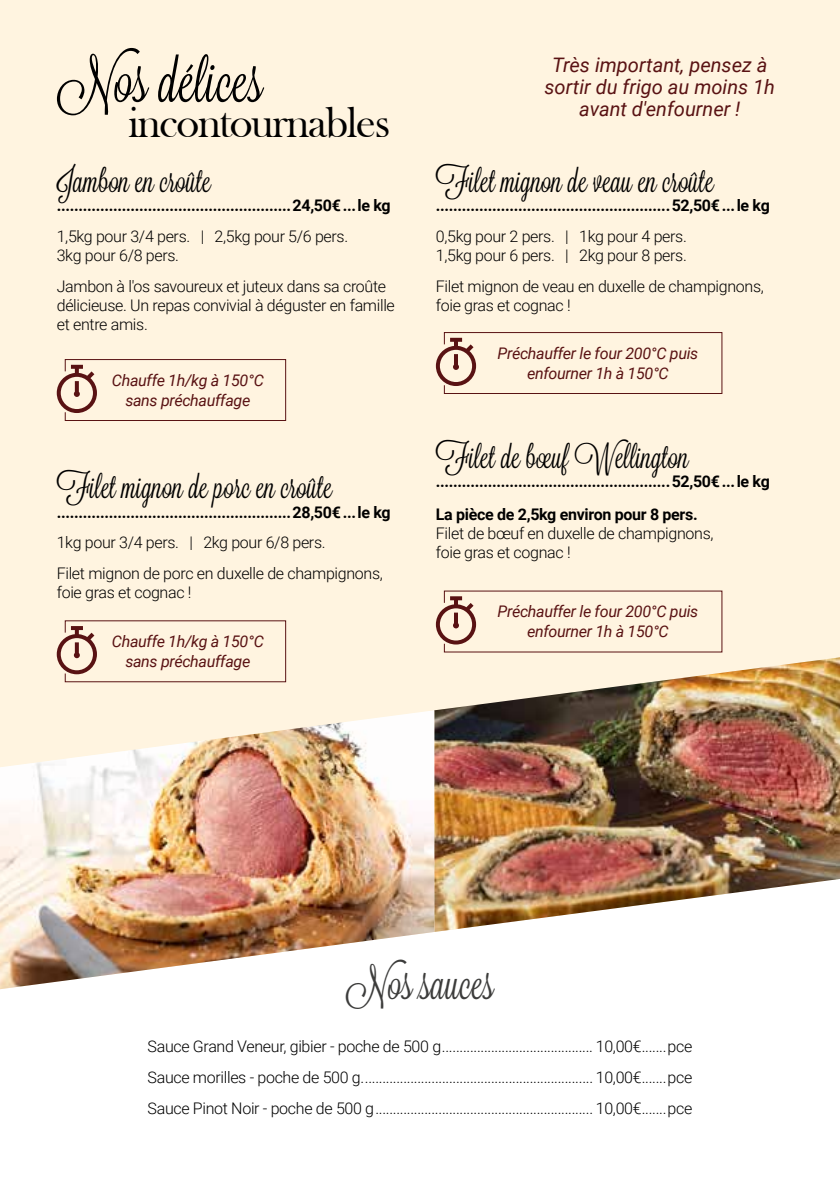
<style>
.page{position:relative;width:840px;height:1191px;background:#fff}
.page>*{position:absolute;margin:0;border:0;box-sizing:border-box;transform-origin:0 0}
.t1{font:60px "Lavanderia";color:#000}
.t2{font:44px "Bask Old Face";letter-spacing:-.03em;color:#000}
.t3{font:44px "Lavanderia";color:#3c3c3b}
.t4{font:32px "Lavanderia";color:#000}
.t5{font:italic 20px/22px "Roboto";color:#591213;text-align:center}
.t6{font:300 16px/19.2px "Roboto";letter-spacing:-.02em;color:#000}
.t7{font:700 16px/32.2px "Roboto";letter-spacing:-.02em;color:#000}
.t8{font:italic 16px/20px "Roboto";letter-spacing:-.02em;color:#591213;text-align:center}
</style>
<div class="page">
<div style="left:0;top:0;width:839px;height:710px;background:#fff4e0"></div>
<img style="left:434px;top:657px;width:405px;height:275px">
<img style="left:0;top:710px;width:434px;height:279px">
<svg style="left:57px;top:358px;width:229px;height:63px;background:#f2e2cf"></svg>
<svg style="left:435px;top:331px;width:287px;height:63px;background:#f3e4d2"></svg>
<svg style="left:435px;top:590px;width:287px;height:63px;background:#f3e4d2"></svg>
<svg style="left:57px;top:620px;width:229px;height:63px;background:#f2e2cf"></svg>
<h1 class="t1" style="left:57px;top:46px;width:208px">Nos délices</h1>
<h2 class="t2" style="left:129px;top:98px;width:263px">incontournables</h2>
<h3 class="t4" style="left:57px;top:162px;width:156px">Jambon en croûte</h3>
<p class="t7" style="left:57px;top:189px;width:335px">......................................................24,50€...le kg</p>
<p class="t6" style="left:57px;top:226px;width:293px">1,5kg pour 3/4 pers. | 2,5kg pour 5/6 pers.<br>3kg pour 6/8 pers.</p>
<p class="t6" style="left:57px;top:276px;width:339px">Jambon à l'os savoureux et juteux dans sa croûte délicieuse. Un repas convivial à déguster en famille et entre amis.</p>
<p class="t8" style="left:112px;top:369px;width:153px">Chauffe 1h/kg à 150°C sans préchauffage</p>
<h3 class="t4" style="left:57px;top:468px;width:277px">Filet mignon de porc en croûte</h3>
<p class="t7" style="left:57px;top:495px;width:335px">......................................................28,50€...le kg</p>
<p class="t6" style="left:57px;top:526px;width:327px;line-height:30.6px">1kg pour 3/4 pers. | 2kg pour 6/8 pers.<br>Filet mignon de porc en duxelle de champignons,</p>
<p class="t6" style="left:57px;top:582px;width:136px">foie gras et cognac !</p>
<p class="t8" style="left:112px;top:631px;width:153px">Chauffe 1h/kg à 150°C sans préchauffage</p>
<p class="t5" style="left:544px;top:53px;width:232px">Très important, pensez à sortir du frigo au moins 1h avant d'enfourner !</p>
<h3 class="t4" style="left:435px;top:162px;width:280px">Filet mignon de veau en croûte</h3>
<p class="t7" style="left:435px;top:189px;width:335px">......................................................52,50€...le kg</p>
<p class="t6" style="left:435px;top:226px;width:252px">0,5kg pour 2 pers. | 1kg pour 4 pers.<br>1,5kg pour 6 pers. | 2kg pour 8 pers.</p>
<p class="t6" style="left:435px;top:276px;width:329px">Filet mignon de veau en duxelle de champignons, foie gras et cognac !</p>
<p class="t8" style="left:497px;top:342px;width:202px">Préchauffer le four 200°C puis enfourner 1h à 150°C</p>
<h3 class="t4" style="left:435px;top:438px;width:254px">Filet de bœuf Wellington</h3>
<p class="t7" style="left:435px;top:465px;width:335px">......................................................52,50€...le kg<br>La pièce de 2,5kg environ pour 8 pers.</p>
<p class="t6" style="left:435px;top:523px;width:279px">Filet de bœuf en duxelle de champignons, foie gras et cognac !</p>
<p class="t8" style="left:497px;top:601px;width:202px">Préchauffer le four 200°C puis enfourner 1h à 150°C</p>
<h2 class="t3" style="left:345px;top:958px;width:150px">Nos sauces</h2>
<p class="t6" style="left:147px;top:1036px;width:495px">Sauce Grand Veneur, gibier - poche de 500 g........................................... 10,00€</p>
<p class="t6" style="left:667px;top:1036px;width:26px">pce</p>
<p class="t6" style="left:147px;top:1067px;width:495px">Sauce morilles - poche de 500 g.................................................................. 10,00€</p>
<p class="t6" style="left:667px;top:1067px;width:26px">pce</p>
<p class="t6" style="left:147px;top:1097px;width:495px">Sauce Pinot Noir - poche de 500 g.............................................................. 10,00€</p>
<p class="t6" style="left:667px;top:1097px;width:26px">pce</p>
</div>
